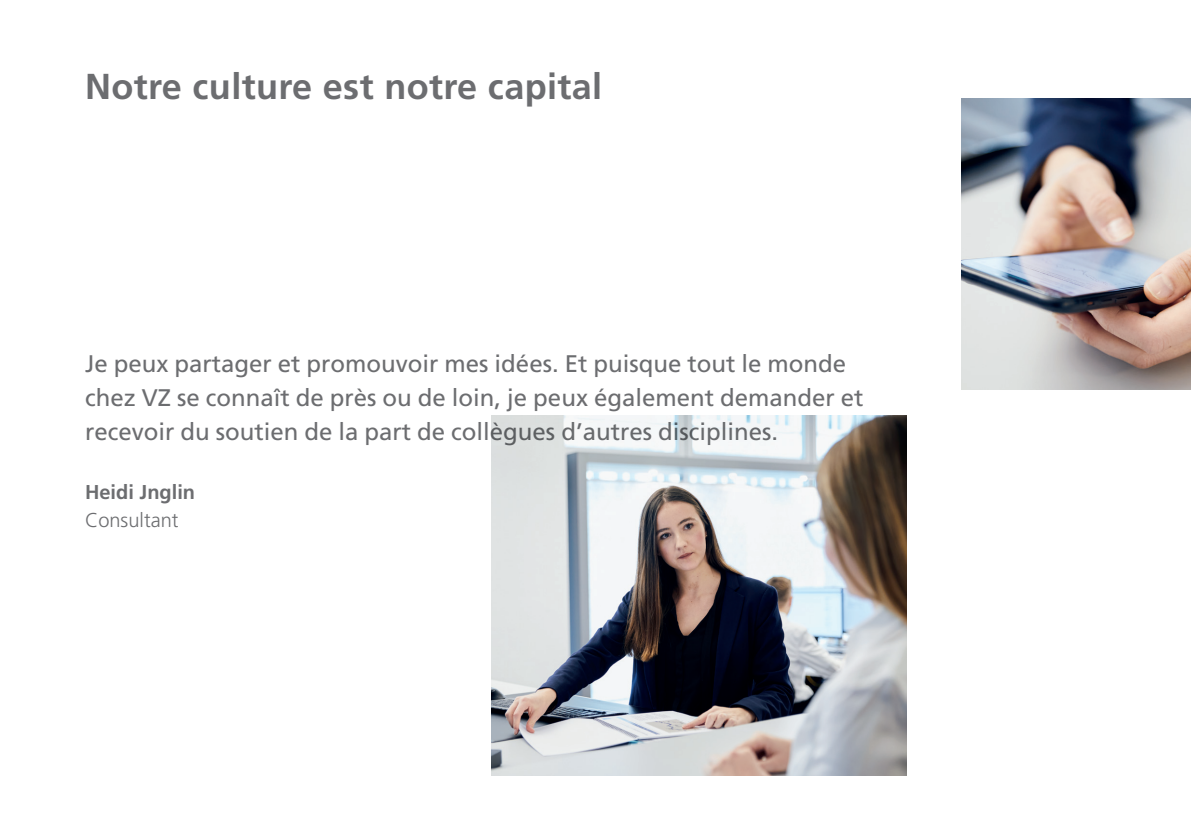
<style>
.page{position:relative;width:1191px;height:840px;background:#fff}
.page>*{position:absolute;margin:0;border:0;box-sizing:border-box;transform-origin:0 0}
.t1{font:700 36px "Frutiger LT";letter-spacing:.01em;color:#6c6d70}
.t2{font:24px/34px "Frutiger LT";color:#6c6d70}
.t3{font:700 20px "Frutiger LT";color:#6c6d70}
.t4{font:300 20px "Frutiger LT";color:#6c6d70}
</style>
<div class="page">
<img style="left:492px;top:415px;width:414px;height:360px">
<img style="left:962px;top:98px;width:229px;height:291px">
<h1 class="t1" style="left:85px;top:65px;width:518px">Notre culture est notre capital</h1>
<p class="t2" style="left:85px;top:346px;width:780px">Je peux partager et promouvoir mes idées. Et puisque tout le monde chez VZ se connaît de près ou de loin, je peux également demander et recevoir du soutien de la part de collègues d’autres disciplines.</p>
<p class="t3" style="left:85px;top:480px;width:112px">Heidi Jnglin</p>
<p class="t4" style="left:85px;top:508px;width:95px">Consultant</p>
</div>
